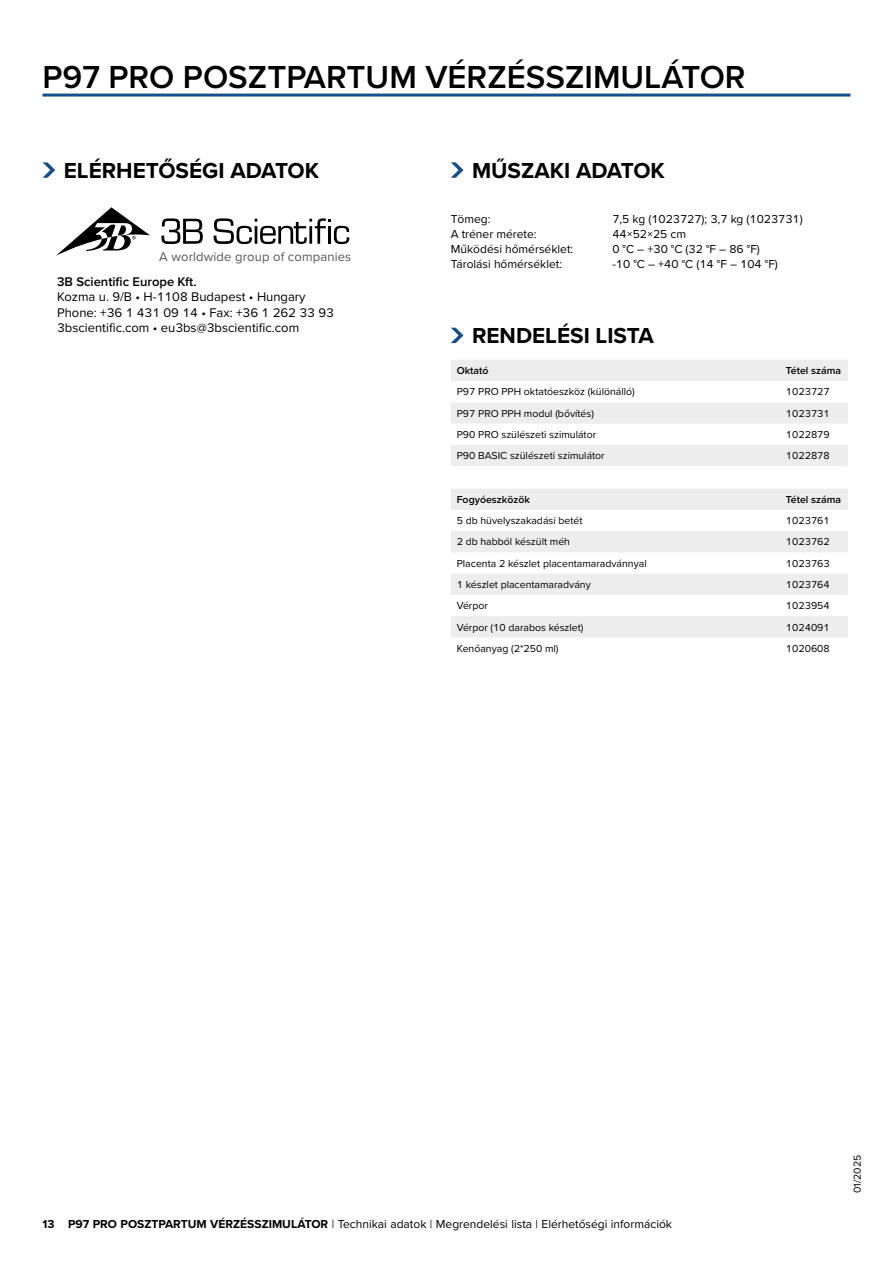
<style>
.page{position:relative;width:893px;height:1263px;background:#fff}
.page>*{position:absolute;margin:0;border:0;box-sizing:border-box;transform-origin:0 0}
.t1{font:600 33px "Proxima Nova";color:#000}
.t2{font:700 22.5px "Proxima Nova";color:#000}
.t3{font:13.05px/15.5px "Proxima Nova";color:#000}
.t4{font:13.05px "Proxima Nova";letter-spacing:.01em;color:#575756}
.t5{font:600 13.05px "Proxima Nova";color:#000}
.t6{font:12px "Proxima Nova";color:#000}
.t7{font:10.5px "Proxima Nova";color:#000}
.t8{font:600 10.5px "Proxima Nova";color:#000}
.s1{font-weight:700}
</style>
<div class="page">
<hr style="left:43px;top:94px;width:807px;height:3px;background:#154f90">
<svg style="left:56px;top:207px;width:94px;height:49px"></svg>
<svg style="left:161px;top:218px;width:42px;height:26px"></svg>
<svg style="left:214px;top:218px;width:135px;height:26px"></svg>
<svg style="left:451px;top:489px;width:397px;height:148px;fill:#ededed"></svg>
<svg style="left:451px;top:360px;width:397px;height:106px"></svg>
<svg style="left:451px;top:162px;width:12px;height:16px"></svg>
<svg style="left:451px;top:328px;width:12px;height:15px"></svg>
<svg style="left:43px;top:162px;width:12px;height:16px"></svg>
<h1 class="t1" style="left:43px;top:52px;width:705px">P97 PRO POSZTPARTUM VÉRZÉSSZIMULÁTOR</h1>
<h2 class="t2" style="left:64px;top:153px;width:257px">ELÉRHETŐSÉGI ADATOK</h2>
<p class="t4" style="left:159px;top:247px;width:194px">A worldwide group of companies</p>
<p class="t5" style="left:57px;top:272px;width:141px">3B Scientific Europe Kft.</p>
<p class="t3" style="left:57px;top:289px;width:278px">Kozma u. 9/B • H-1108 Budapest • Hungary<br>Phone: +36 1 431 09 14 • Fax: +36 1 262 33 93<br>3bscientific.com • eu3bs@3bscientific.com</p>
<h2 class="t2" style="left:472px;top:153px;width:194px">MŰSZAKI ADATOK</h2>
<p class="t6" style="left:451px;top:210px;width:41px">Tömeg:</p>
<p class="t6" style="left:612px;top:210px;width:192px">7,5 kg (1023727); 3,7 kg (1023731)</p>
<p class="t6" style="left:451px;top:225px;width:87px">A tréner mérete:</p>
<p class="t6" style="left:612px;top:225px;width:75px">44×52×25 cm</p>
<p class="t6" style="left:451px;top:240px;width:124px">Működési hőmérséklet:</p>
<p class="t6" style="left:612px;top:240px;width:149px">0 °C – +30 °C (32 °F – 86 °F)</p>
<p class="t6" style="left:451px;top:255px;width:113px">Tárolási hőmérséklet:</p>
<p class="t6" style="left:612px;top:255px;width:167px">-10 °C – +40 °C (14 °F – 104 °F)</p>
<h2 class="t2" style="left:472px;top:318px;width:183px">RENDELÉSI LISTA</h2>
<p class="t8" style="left:457px;top:363px;width:33px">Oktató</p>
<p class="t8" style="left:786px;top:363px;width:57px">Tétel száma</p>
<p class="t7" style="left:457px;top:384px;width:179px">P97 PRO PPH oktatóeszköz (különálló)</p>
<p class="t7" style="left:786px;top:384px;width:45px">1023727</p>
<p class="t7" style="left:457px;top:405px;width:139px">P97 PRO PPH modul (bővítés)</p>
<p class="t7" style="left:786px;top:405px;width:45px">1023731</p>
<p class="t7" style="left:457px;top:427px;width:141px">P90 PRO szülészeti szimulátor</p>
<p class="t7" style="left:786px;top:427px;width:45px">1022879</p>
<p class="t7" style="left:457px;top:448px;width:149px">P90 BASIC szülészeti szimulátor</p>
<p class="t7" style="left:786px;top:448px;width:45px">1022878</p>
<p class="t8" style="left:457px;top:492px;width:75px">Fogyóeszközök</p>
<p class="t8" style="left:786px;top:492px;width:57px">Tétel száma</p>
<p class="t7" style="left:457px;top:513px;width:127px">5 db hüvelyszakadási betét</p>
<p class="t7" style="left:786px;top:513px;width:45px">1023761</p>
<p class="t7" style="left:457px;top:534px;width:115px">2 db habból készült méh</p>
<p class="t7" style="left:786px;top:534px;width:45px">1023762</p>
<p class="t7" style="left:457px;top:555px;width:192px">Placenta 2 készlet placentamaradvánnyal</p>
<p class="t7" style="left:786px;top:555px;width:45px">1023763</p>
<p class="t7" style="left:457px;top:577px;width:136px">1 készlet placentamaradvány</p>
<p class="t7" style="left:786px;top:577px;width:45px">1023764</p>
<p class="t7" style="left:457px;top:598px;width:33px">Vérpor</p>
<p class="t7" style="left:786px;top:598px;width:45px">1023954</p>
<p class="t7" style="left:457px;top:619px;width:128px">Vérpor (10 darabos készlet)</p>
<p class="t7" style="left:786px;top:619px;width:45px">1024091</p>
<p class="t7" style="left:457px;top:640px;width:103px">Kenőanyag (2*250 ml)</p>
<p class="t7" style="left:786px;top:640px;width:45px">1020608</p>
<p class="t6" style="left:43px;top:1215px;width:631px"><span class="s1">13 P97 PRO POSZTPARTUM VÉRZÉSSZIMULÁTOR</span> | Technikai adatok | Megrendelési lista | Elérhetőségi információk</p>
<p class="t7" style="left:849px;top:1193px;width:40px;rotate:-90deg">01/2025</p>
</div>
